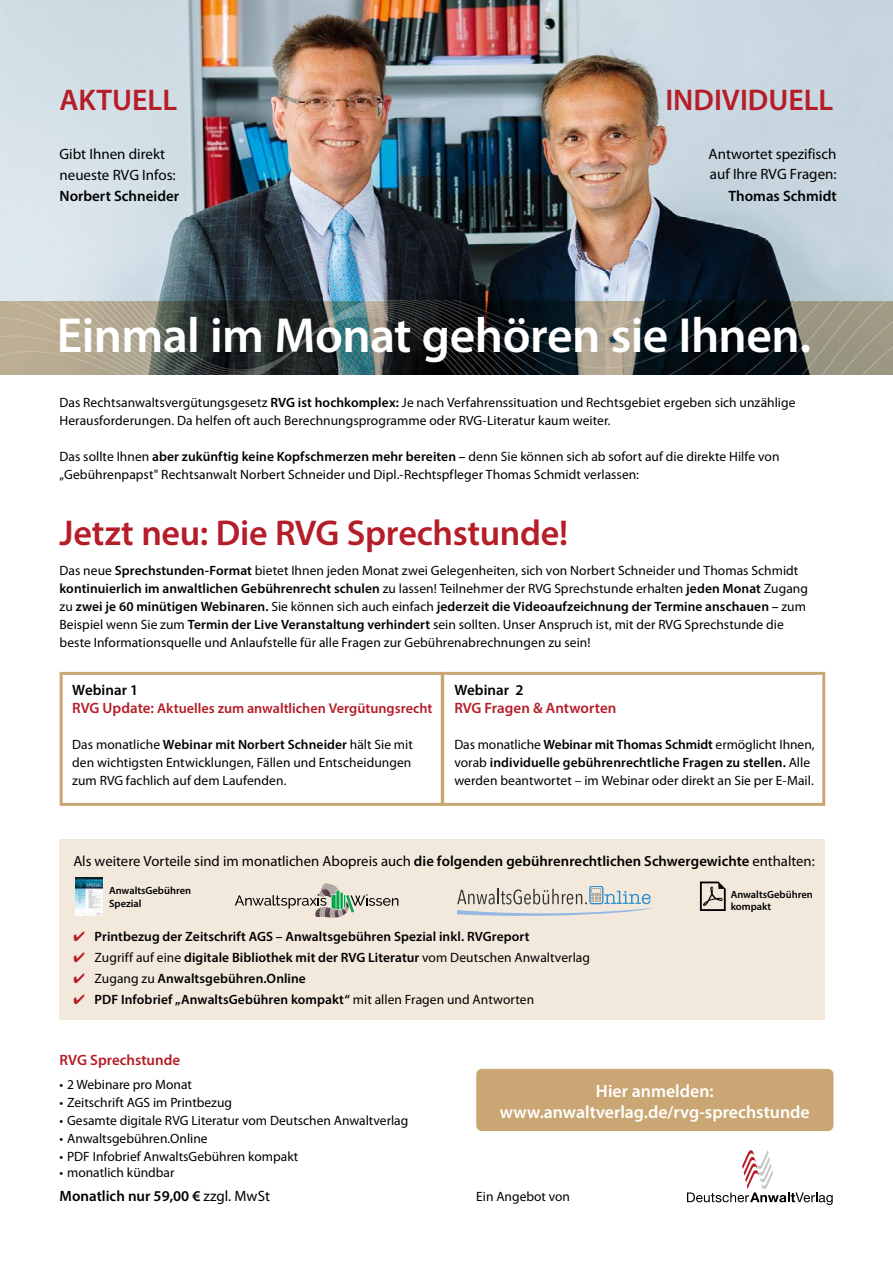
<style>
.page{position:relative;width:893px;height:1263px;background:#fff}
.page>*{position:absolute;margin:0;border:0;box-sizing:border-box;transform-origin:0 0}
.t1{font:600 49.5px "Myriad Pro";letter-spacing:-.01em;color:#fff}
.t2{font:600 36px "Myriad Pro";letter-spacing:-.01em;color:#b51d28}
.t3{font:600 30px "Myriad Pro";color:#b51d28}
.t4{font:600 17.85px/21.3px "Myriad Pro";color:#fff;text-align:center}
.t5{font:15px/21px "Myriad Pro";color:#000}
.t6{font:600 15px/18px "Myriad Pro";color:#b51d28}
.t7{font:600 15px "Myriad Pro";color:#000}
.t8{font:14.7px "Myriad Pro";color:#000}
.t9{font:600 14.25px "Myriad Pro";color:#b51d28}
.t10{font:13.5px/18px "Myriad Pro";color:#000}
.t11{font:600 13.5px "Myriad Pro";letter-spacing:.005em;color:#000}
.t12{font:600 10.5px/12.6px "Myriad Pro";color:#000}
.s1{font-weight:600}
.s2{font-size:15px}
.s3{color:#000}
.s4{color:#b51d28}
.s5{font-weight:400}
</style>
<div class="page">
<div style="left:60px;top:672px;width:384px;height:134px;border:3px solid #cba675"></div>
<div style="left:441px;top:672px;width:384px;height:134px;border:3px solid #cba675"></div>
<div style="left:60px;top:839px;width:765px;height:181px;background:#f2e9dc"></div>
<img style="left:0;top:0;width:893px;height:301px">
<svg style="left:687px;top:1150px;width:146px;height:55px"></svg>
<img style="left:75px;top:878px;width:27px;height:38px">
<svg style="left:457px;top:886px;width:197px;height:30px"></svg>
<svg style="left:235px;top:883px;width:163px;height:35px"></svg>
<svg style="left:700px;top:881px;width:26px;height:30px"></svg>
<div style="left:476px;top:1069px;width:357px;height:62px;background:#cba675;border-radius:6px"></div>
<svg style="left:0;top:301px;width:893px;height:73px;background:#4e524c"></svg>
<p class="t3" style="left:60px;top:81px;width:119px">AKTUELL</p>
<p class="t3" style="left:665px;top:81px;width:170px">INDIVIDUELL</p>
<p class="t5" style="left:60px;top:143px;width:121px">Gibt Ihnen direkt neueste RVG Infos:<br><span class="s1">Norbert Schneider</span></p>
<p class="t5" style="left:709px;top:143px;width:130px;text-align:right">Antwortet spezifisch auf Ihre RVG Fragen:<br><span class="s1">Thomas Schmidt</span></p>
<p class="t1" style="left:57px;top:304px;width:756px">Einmal im Monat gehören sie Ihnen.</p>
<p class="t10" style="left:60px;top:394px;width:737px">Das Rechtsanwaltsvergütungsgesetz <span class="s1">RVG ist hochkomplex:</span> Je nach Verfahrenssituation und Rechtsgebiet ergeben sich unzählige<br>Herausforderungen. Da helfen oft auch Berechnungsprogramme oder RVG-Literatur kaum weiter.</p>
<p class="t10" style="left:60px;top:448px;width:722px">Das sollte Ihnen <span class="s1">aber zukünftig keine Kopfschmerzen mehr bereiten –</span> denn Sie können sich ab sofort auf die direkte Hilfe von „Gebührenpapst" Rechtsanwalt Norbert Schneider und Dipl.-Rechtspfleger Thomas Schmidt verlassen:</p>
<p class="t2" style="left:60px;top:510px;width:510px">Jetzt neu: Die RVG Sprechstunde!</p>
<p class="t10" style="left:60px;top:562px;width:750px">Das neue <span class="s1">Sprechstunden-Format</span> bietet Ihnen jeden Monat zwei Gelegenheiten, sich von Norbert Schneider und Thomas Schmidt <span class="s1">kontinuierlich im anwaltlichen Gebührenrecht schulen</span> zu lassen! Teilnehmer der RVG Sprechstunde erhalten <span class="s1">jeden Monat</span> Zugang zu <span class="s1">zwei je 60 minütigen Webinaren.</span> Sie können sich auch einfach <span class="s1">jederzeit die Videoaufzeichnung der Termine anschauen –</span> zum Beispiel wenn Sie zum <span class="s1">Termin der Live Veranstaltung verhindert</span> sein sollten. Unser Anspruch ist, mit der RVG Sprechstunde die beste Informationsquelle und Anlaufstelle für alle Fragen zur Gebührenabrechnungen zu sein!</p>
<p class="t7" style="left:72px;top:681px;width:67px">Webinar 1</p>
<p class="t9" style="left:72px;top:699px;width:362px"><span class="s2">RVG Update:</span> Aktuelles zum anwaltlichen Vergütungsrecht</p>
<p class="t10" style="left:72px;top:736px;width:342px;text-align:justify">Das monatliche <span class="s1">Webinar mit Norbert Schneider</span> hält Sie mit den wichtigsten Entwicklungen, Fällen und Entscheidungen zum RVG fachlich auf dem Laufenden.</p>
<p class="t6" style="left:454px;top:681px;width:164px"><span class="s3">Webinar 2<br></span>RVG Fragen &amp; Antworten</p>
<p class="t10" style="left:454px;top:736px;width:362px">Das monatliche <span class="s1">Webinar mit Thomas Schmidt</span> ermöglicht Ihnen, vorab <span class="s1">individuelle gebührenrechtliche Fragen zu stellen.</span> Alle werden beantwortet – im Webinar oder direkt an Sie per E-Mail.</p>
<p class="t8" style="left:73px;top:853px;width:743px">Als weitere Vorteile sind im monatlichen Abopreis auch <span class="s1">die folgenden gebührenrechtlichen Schwergewichte</span> enthalten:</p>
<p class="t12" style="left:109px;top:884px;width:84px">AnwaltsGebühren<br>Spezial</p>
<p class="t11" style="left:73px;top:928px;width:458px"><span class="s4">✔</span> Printbezug der Zeitschrift AGS – Anwaltsgebühren Spezial inkl. RVGreport</p>
<p class="t10" style="left:73px;top:949px;width:518px"><span class="s4">✔</span> Zugriff auf eine <span class="s1">digitale Bibliothek mit der RVG Literatur</span> vom Deutschen Anwaltverlag</p>
<p class="t11" style="left:73px;top:970px;width:234px"><span class="s4">✔</span> <span class="s5">Zugang zu</span> Anwaltsgebühren.Online</p>
<p class="t11" style="left:73px;top:991px;width:462px"><span class="s4">✔</span> PDF Infobrief „AnwaltsGebühren kompakt“ <span class="s5">mit allen Fragen und Antworten</span></p>
<p class="t12" style="left:731px;top:887px;width:84px">AnwaltsGebühren kompakt</p>
<p class="t6" style="left:60px;top:1050px;width:122px">RVG Sprechstunde</p>
<p class="t10" style="left:60px;top:1075px;width:134px">• 2 Webinare pro Monat</p>
<p class="t10" style="left:60px;top:1093px;width:174px">• Zeitschrift AGS im Printbezug</p>
<p class="t10" style="left:60px;top:1111px;width:350px">• Gesamte digitale RVG Literatur vom Deutschen Anwaltverlag</p>
<p class="t10" style="left:60px;top:1129px;width:150px">• Anwaltsgebühren.Online</p>
<p class="t10" style="left:60px;top:1147px;width:240px">• PDF Infobrief AnwaltsGebühren kompakt</p>
<p class="t10" style="left:60px;top:1163px;width:116px">• monatlich kündbar</p>
<p class="t7" style="left:60px;top:1186px;width:212px">Monatlich nur 59,00 € <span class="s5">zzgl. MwSt</span></p>
<p class="t4" style="left:500px;top:1079px;width:311px">Hier anmelden: www.anwaltverlag.de/rvg-sprechstunde</p>
<p class="t10" style="left:476px;top:1187px;width:95px">Ein Angebot von</p>
</div>
